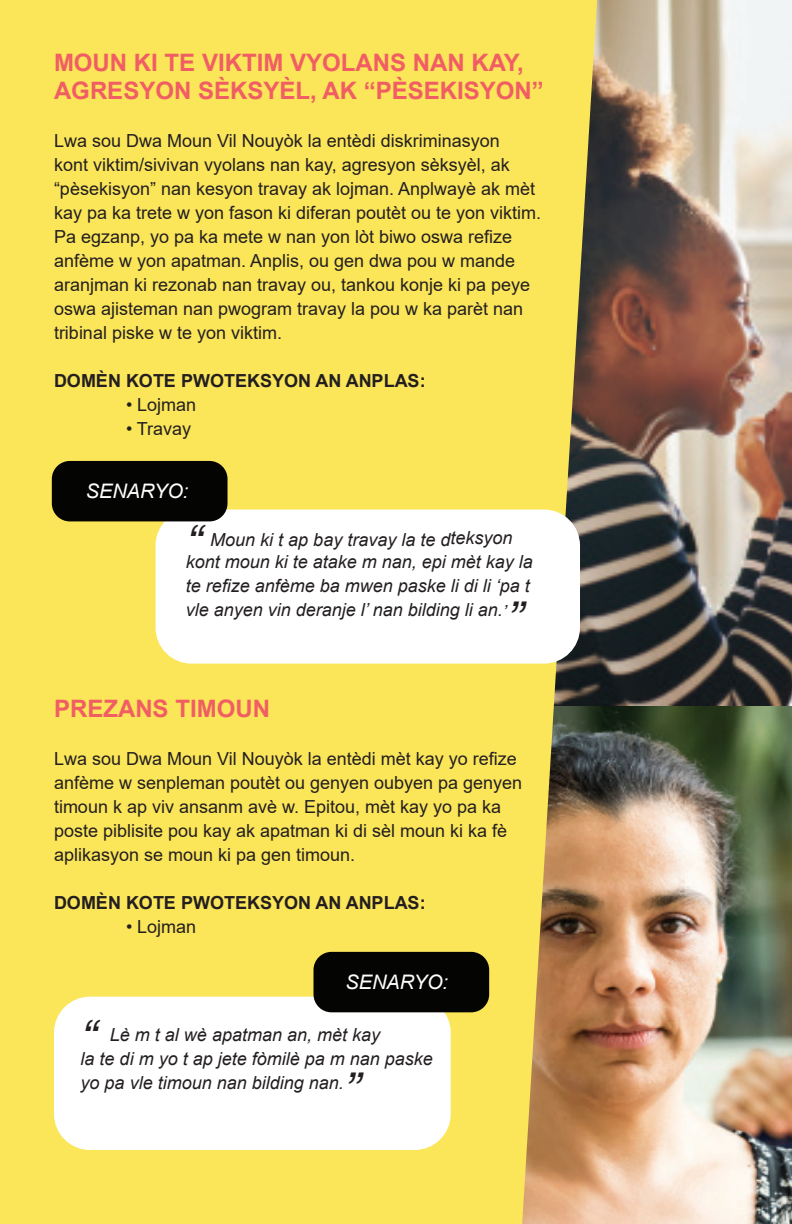
<style>
.page{position:relative;width:792px;height:1224px;background:#fff}
.page>*{position:absolute;margin:0;border:0;box-sizing:border-box;transform-origin:0 0}
.t1{font:italic 48px "Arial";color:#231f20}
.t2{font:700 24px/28px "Arial";color:#f05e64}
.t3{font:italic 20px "Arial";color:#fff}
.t4{font:18px/24px "Arial";color:#231f20}
.t5{font:italic 18px/24px "Arial";color:#231f20}
.t6{font:700 18px "Arial";color:#231f20}
</style>
<div class="page">
<div style="left:0;top:0;width:426px;height:1224px;background:#fbe559"></div>
<img style="left:597px;top:705px;width:195px;height:519px">
<img style="left:597px;top:0;width:195px;height:705px">
<svg style="left:426px;top:0;width:171px;height:1224px;fill:#fbe559"></svg>
<div style="left:156px;top:510px;width:424px;height:154px;background:#fff;border-radius:36px"></div>
<div style="left:54px;top:997px;width:397px;height:153px;background:#fff;border-radius:36px"></div>
<div style="left:52px;top:461px;width:176px;height:60px;background:#040503;border-radius:18px"></div>
<div style="left:314px;top:952px;width:175px;height:60px;background:#040503;border-radius:18px"></div>
<p class="t2" style="left:54px;top:49px;width:491px">MOUN KI TE VIKTIM VYOLANS NAN KAY,<br>AGRESYON SÈKSYÈL, AK “PÈSEKISYON”</p>
<p class="t4" style="left:54px;top:129px;width:489px">Lwa sou Dwa Moun Vil Nouyòk la entèdi diskriminasyon<br>kont viktim/sivivan vyolans nan kay, agresyon sèksyèl, ak “pèsekisyon” nan kesyon travay ak lojman. Anplwayè ak mèt kay pa ka trete w yon fason ki diferan poutèt ou te yon viktim.<br>Pa egzanp, yo pa ka mete w nan yon lòt biwo oswa refize anfème w yon apatman. Anplis, ou gen dwa pou w mande aranjman ki rezonab nan travay ou, tankou konje ki pa peye oswa ajisteman nan pwogram travay la pou w ka parèt nan tribinal piske w te yon viktim.</p>
<p class="t6" style="left:54px;top:368px;width:373px">DOMÈN KOTE PWOTEKSYON AN ANPLAS:</p>
<p class="t4" style="left:126px;top:393px;width:72px">• Lojman</p>
<p class="t4" style="left:126px;top:417px;width:67px">• Travay</p>
<p class="t3" style="left:86px;top:478px;width:104px">SENARYO:</p>
<p class="t1" style="left:186px;top:512px;width:17px">“</p>
<p class="t5" style="left:186px;top:529px;width:349px;line-height:22px;text-align:center">Moun ki t ap bay travay la te dteksyon<br>kont moun ki te atake m nan, epi mèt kay la</p>
<p class="t5" style="left:186px;top:574px;width:346px">te refize anfème ba mwen paske li di li ‘pa t vle anyen vin deranje l’ nan bilding li an.’</p>
<p class="t1" style="left:507px;top:588px;width:17px">”</p>
<p class="t2" style="left:54px;top:695px;width:217px">PREZANS TIMOUN</p>
<p class="t4" style="left:54px;top:747px;width:470px">Lwa sou Dwa Moun Vil Nouyòk la entèdi mèt kay yo refize anfème w senpleman poutèt ou genyen oubyen pa genyen timoun k ap viv ansanm avè w. Epitou, mèt kay yo pa ka poste piblisite pou kay ak apatman ki di sèl moun ki ka fè aplikasyon se moun ki pa gen timoun.</p>
<p class="t6" style="left:54px;top:890px;width:373px">DOMÈN KOTE PWOTEKSYON AN ANPLAS:</p>
<p class="t4" style="left:126px;top:915px;width:72px">• Lojman</p>
<p class="t3" style="left:346px;top:969px;width:104px">SENARYO:</p>
<p class="t1" style="left:81px;top:1007px;width:17px">“</p>
<p class="t5" style="left:81px;top:1023px;width:354px;text-indent:29px">Lè m t al wè apatman an, mèt kay<br>la te di m yo t ap jete fòmilè pa m nan paske yo pa vle timoun nan bilding nan.</p>
<p class="t1" style="left:344px;top:1059px;width:17px">”</p>
</div>
